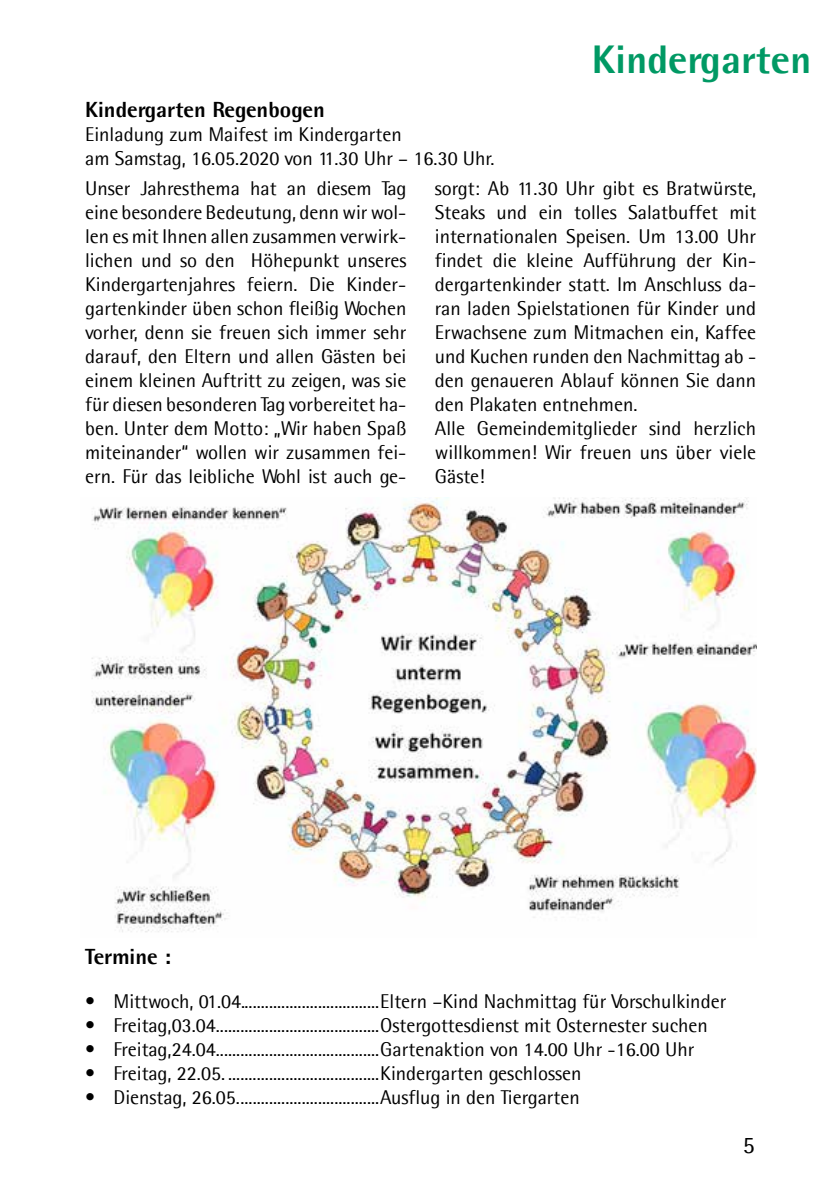
<style>
.page{position:relative;width:840px;height:1191px;background:#fff}
.page>*{position:absolute;margin:0;border:0;box-sizing:border-box;transform-origin:0 0}
.t1{font:700 40px "Agfa Rotis Semisans Ex";color:#009964}
.t2{font:24px "Agfa Rotis Semisans";color:#000}
.t3{font:700 22px "Agfa Rotis Semisans Ex";color:#000}
.t4{font:20px/24px "Agfa Rotis Semisans";color:#000}
</style>
<div class="page">
<img style="left:91px;top:497px;width:664px;height:435px">
<h1 class="t1" style="left:591px;top:35px;width:221px">Kindergarten</h1>
<p class="t3" style="left:85px;top:96px;width:241px">Kindergarten Regenbogen</p>
<p class="t4" style="left:85px;top:122px;width:410px">Einladung zum Maifest im Kindergarten<br>am Samstag, 16.05.2020 von 11.30 Uhr – 16.30 Uhr.</p>
<p class="t4" style="left:85px;top:176px;width:323px;text-align:justify">Unser Jahresthema hat an diesem Tag eine besondere Bedeutung, denn wir wol&shy;len es mit Ihnen allen zusammen verwirk&shy;lichen und so den Höhepunkt unseres Kindergartenjahres feiern. Die Kinder&shy;gartenkinder üben schon fleißig Wochen vorher, denn sie freuen sich immer sehr darauf, den Eltern und allen Gästen bei einem kleinen Auftritt zu zeigen, was sie für diesen besonderen Tag vorbereitet ha&shy;ben. Unter dem Motto: „Wir haben Spaß miteinander“ wollen wir zusammen fei&shy;ern. Für das leibliche Wohl ist auch ge-</p>
<p class="t4" style="left:434px;top:176px;width:323px">sorgt: Ab 11.30 Uhr gibt es Bratwürste, Steaks und ein tolles Salatbuffet mit internationalen Speisen. Um 13.00 Uhr findet die kleine Aufführung der Kin&shy;dergartenkinder statt. Im Anschluss da&shy;ran laden Spielstationen für Kinder und Erwachsene zum Mitmachen ein, Kaffee und Kuchen runden den Nachmittag ab - den genaueren Ablauf können Sie dann den Plakaten entnehmen.<br>Alle Gemeindemitglieder sind herzlich willkommen! Wir freuen uns über viele Gäste!</p>
<p class="t3" style="left:85px;top:942px;width:87px">Termine :</p>
<p class="t4" style="left:85px;top:989px;width:642px">• Mittwoch, 01.04..................................Eltern –Kind Nachmittag für Vorschulkinder</p>
<p class="t4" style="left:85px;top:1013px;width:624px">• Freitag,03.04........................................Ostergottesdienst mit Osternester suchen</p>
<p class="t4" style="left:85px;top:1037px;width:610px">• Freitag,24.04........................................Gartenaktion von 14.00 Uhr -16.00 Uhr</p>
<p class="t4" style="left:85px;top:1061px;width:497px">• Freitag, 22.05. .....................................Kindergarten geschlossen</p>
<p class="t4" style="left:85px;top:1085px;width:496px">• Dienstag, 26.05...................................Ausflug in den Tiergarten</p>
<p class="t2" style="left:742px;top:1130px;width:14px">5</p>
</div>
